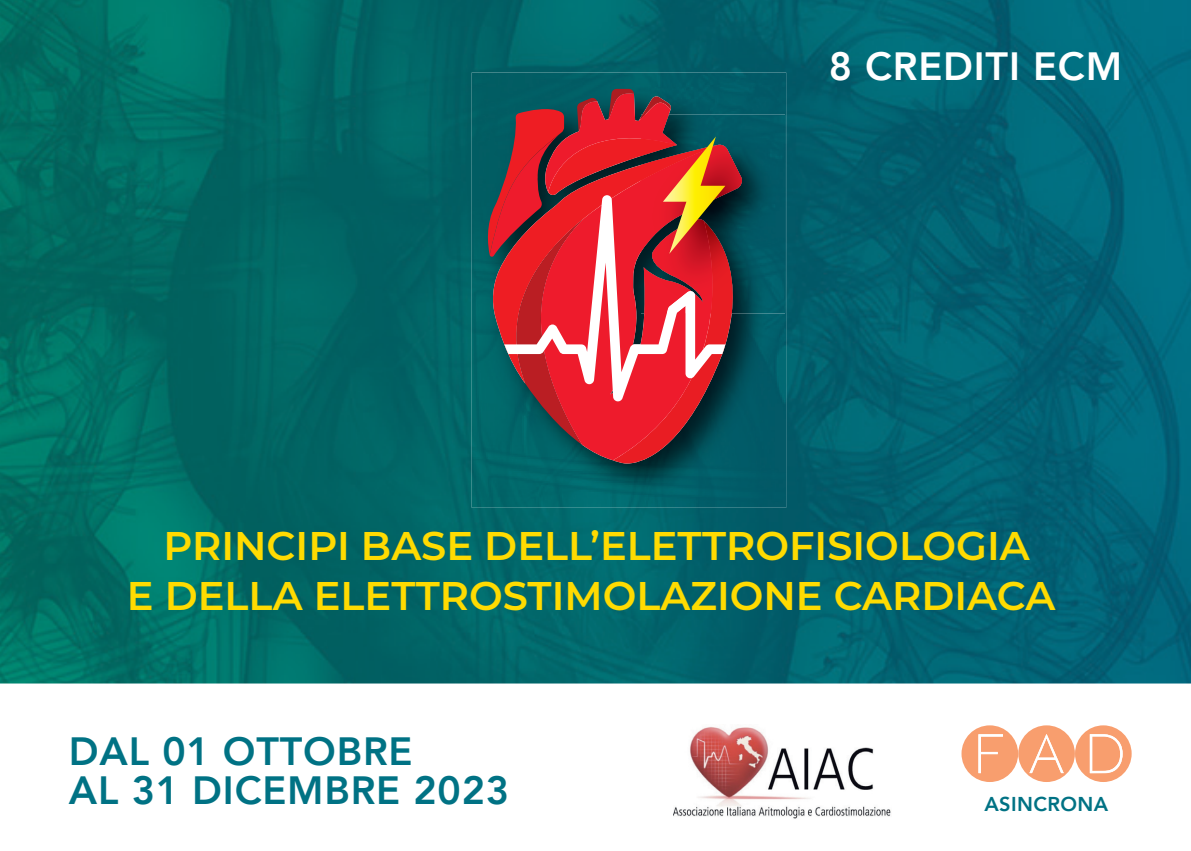
<style>
.page{position:relative;width:1191px;height:851px;background:#fff}
.page>*{position:absolute;margin:0;border:0;box-sizing:border-box;transform-origin:0 0}
.t1{font:600 40px/50px "Montserrat";color:#ffdb01;text-align:center}
.t2{font:800 39.4px/38.8px "Avenir";letter-spacing:.02em;color:#007284}
.t3{font:800 39.4px "Avenir";letter-spacing:.02em;color:#fff}
.t4{font:800 20px "Avenir";letter-spacing:.02em;color:#007284}
</style>
<div class="page">
<img style="left:0;top:0;width:1191px;height:683px">
<img style="left:674px;top:727px;width:217px;height:92px">
<svg style="left:961px;top:725px;width:170px;height:56px"></svg>
<img style="left:472px;top:72px;width:314px;height:435px">
<img style="left:744px;top:115px;width:41px;height:198px">
<svg style="left:485px;top:89px;width:259px;height:375px;background:#9c4046"></svg>
<p class="t3" style="left:828px;top:36px;width:295px">8 CREDITI ECM</p>
<p class="t1" style="left:127px;top:519px;width:930px">PRINCIPI BASE DELL’ELETTROFISIOLOGIA<br>E DELLA ELETTROSTIMOLAZIONE CARDIACA</p>
<p class="t2" style="left:69px;top:731px;width:441px">DAL 01 OTTOBRE<br>AL 31 DICEMBRE 2023</p>
<p class="t4" style="left:984px;top:787px;width:125px">ASINCRONA</p>
</div>
